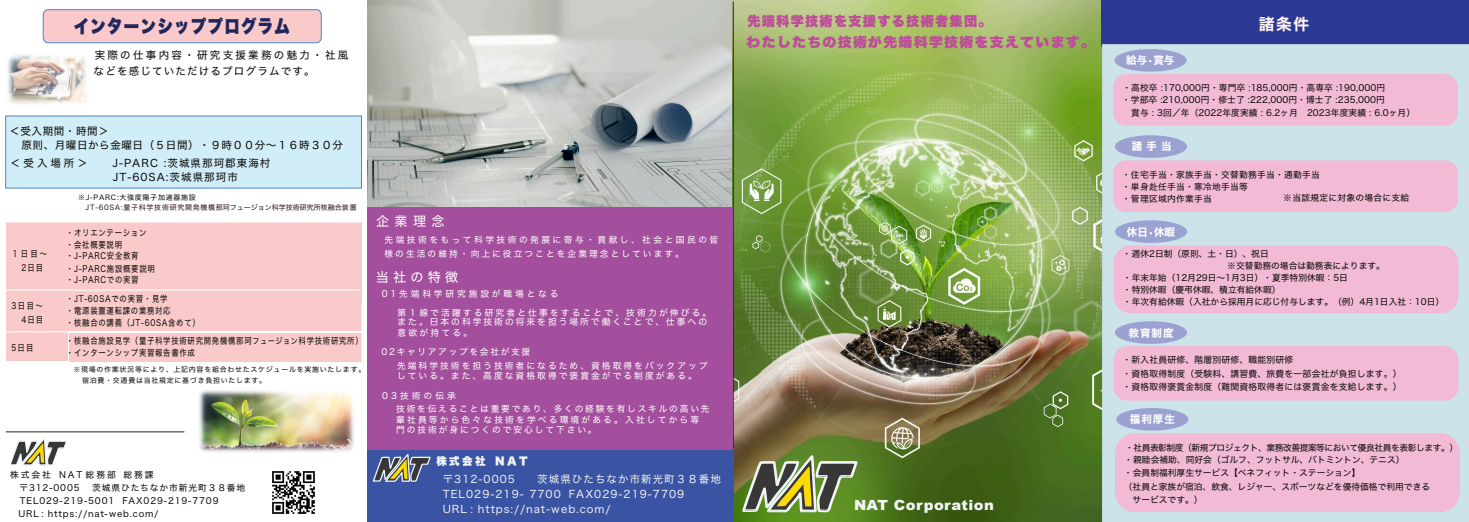
<style>
.page{position:relative;width:1469px;height:522px;background:#fff}
.page>*{position:absolute;margin:0;border:0;box-sizing:border-box;transform-origin:0 0}
.t1{font:18.03px "Hiragino Sans W9";letter-spacing:.085em;color:#1f275c;scale:.86 1}
.t2{font:15.75px "Hiragino Sans W7";color:#fdf2f0}
.t3{font:900 14px "Arial";letter-spacing:.03em;color:#f2f5f6;scale:1.05 1}
.t4{font:13.12px/20.6px "Hiragino Sans W9";letter-spacing:.1em;color:#bf4b9c}
.t5{font:13.12px "Hiragino Sans W4";letter-spacing:.32em;color:#fff}
.t6{font:10.5px/15.9px "Hiragino Sans W4";letter-spacing:.1em;color:#080704}
.t7{font:10.5px/14px "Hiragino Sans W4";letter-spacing:.05em;color:#080704}
.t8{font:10.5px "Hiragino Sans W4";letter-spacing:.1em;color:#f0f4f4}
.t9{font:10.5px "Hiragino Sans W4";letter-spacing:.1em;color:#edf2f2}
.t10{font:10.5px "Hiragino Sans W4";letter-spacing:.09em;color:#f2f2f1}
.t11{font:10.5px "Hiragino Sans W7";letter-spacing:.1em;color:#fff}
.t12{font:10.5px "Hiragino Sans W9";letter-spacing:.225em;color:#eff4f4}
.t13{font:8.75px/11.9px "Hiragino Sans W4";letter-spacing:.01em;color:#080704}
.t14{font:8.75px/11.6px "Hiragino Sans W4";letter-spacing:.1em;color:#080704;scale:.84 1}
.t15{font:8.75px/9.6px "Hiragino Sans W4";letter-spacing:.23em;color:#fff}
.t16{font:8.75px/13.5px "Hira Maru Pro N W4";letter-spacing:.03em;color:#080704}
.t17{font:8.75px/12.2px "Hiragino Sans W4";letter-spacing:-.05em;color:#080704}
.t18{font:8.75px/12.8px "Hiragino Sans W4";letter-spacing:.1em;color:#080704}
.t19{font:8.75px/12px "Hiragino Sans W4";letter-spacing:.03em;color:#080704}
.t20{font:8.75px/14.5px "Hiragino Sans W4";letter-spacing:.28em;color:#fff}
.t21{font:8.75px/13.2px "Hiragino Sans W4";letter-spacing:.2em;color:#fff}
.t22{font:8.75px "Hira Maru Pro N W4";letter-spacing:.23em;color:#fff}
.t23{font:8.75px/18.9px "Hiragino Sans W4";letter-spacing:.19em;color:#fff}
.t24{font:8.75px/13.5px "Hiragino Sans W4";letter-spacing:.225em;color:#080704}
.t25{font:8.75px/14.1px "Hiragino Sans W4";letter-spacing:.01em;color:#080704;scale:.84 1}
.t26{font:7px/10.5px "Hiragino Sans W4";letter-spacing:.1em;color:#080704}
.t27{font:7px "Hiragino Sans W4";color:#2c1414}
.s1{font-size:8.31px}
</style>
<div class="page">
<img style="left:732px;top:0;width:370px;height:521px">
<hr style="left:733px;top:2px;width:1px;height:517px;background:#231f20">
<svg style="left:740px;top:452px;width:120px;height:61px;background:#7d8955"></svg>
<div style="left:367px;top:448px;width:366px;height:73px;background:#3a53a3"></div>
<img style="left:367px;top:0;width:365px;height:207px">
<div style="left:367px;top:207px;width:365px;height:241px;background:#a44f9e"></div>
<svg style="left:373px;top:454px;width:58px;height:28px"></svg>
<svg style="left:42px;top:9px;width:280px;height:35px;background:#efc7cc"></svg>
<div style="left:5px;top:115px;width:357px;height:73px;background:#d1edf7"></div>
<div style="left:7px;top:222px;width:61px;height:67px;background:#facacb"></div>
<div style="left:68px;top:222px;width:293px;height:65px;background:#facacb"></div>
<div style="left:7px;top:290px;width:61px;height:41px;background:#facacb"></div>
<div style="left:68px;top:286px;width:294px;height:44px;background:#facacb"></div>
<div style="left:7px;top:332px;width:61px;height:28px;background:#facacb"></div>
<div style="left:69px;top:332px;width:292px;height:29px;background:#facacb"></div>
<hr style="left:6px;top:289px;width:355px;height:1px;background:#fff">
<hr style="left:361px;top:303px;width:1px;height:164px;background:#fff">
<img style="left:272px;top:471px;width:43px;height:43px">
<img style="left:199px;top:390px;width:155px;height:62px">
<svg style="left:10px;top:438px;width:57px;height:28px"></svg>
<hr style="left:6px;top:431px;width:178px;height:1px;background:#231f20">
<img style="left:7px;top:54px;width:80px;height:50px">
<div style="left:1101px;top:0;width:368px;height:47px;background:#2b3894"></div>
<div style="left:1102px;top:44px;width:367px;height:477px;background:#cce3ea"></div>
<div style="left:1113px;top:245px;width:345px;height:68px;background:#f2bad5;border-radius:17px"></div>
<div style="left:1113px;top:345px;width:345px;height:55px;background:#f2bad5;border-radius:14px"></div>
<div style="left:1115px;top:432px;width:344px;height:79px;background:#f2bad5;border-radius:20px"></div>
<div style="left:1113px;top:74px;width:344px;height:51px;background:#f2bad5;border-radius:13px"></div>
<div style="left:1113px;top:160px;width:345px;height:51px;background:#f2bad5;border-radius:13px"></div>
<div style="left:1114px;top:49px;width:72px;height:23px;background:#9ba2d1;border-radius:50%"></div>
<div style="left:1114px;top:135px;width:73px;height:23px;background:#9ba2d1;border-radius:50%"></div>
<div style="left:1115px;top:321px;width:72px;height:22px;background:#9ba2d1;border-radius:50%"></div>
<div style="left:1116px;top:407px;width:72px;height:23px;background:#9ba2d1;border-radius:50%"></div>
<div style="left:1115px;top:220px;width:72px;height:22px;background:#9ba2d1;border-radius:50%"></div>
<h1 class="t1" style="left:74px;top:17px;width:253px">インターンシッププログラム</h1>
<p class="t6" style="left:94px;top:47px;width:256px">実際の仕事内容・研究支援業務の魅力・社風などを感じていただけるプログラムです。</p>
<p class="t7" style="left:22px;top:123px;width:323px;text-indent:-12px">＜受入期間・時間＞<br>原則、月曜日から金曜日（５日間）・９時００分〜１６時３０分</p>
<p class="t6" style="left:10px;top:154px;width:79px">＜受入場所＞</p>
<p class="t6" style="left:113px;top:155px;width:159px;line-height:14.3px">J-PARC :茨城県那珂郡東海村<br>JT-60SA:茨城県那珂市</p>
<p class="t26" style="left:78px;top:192px;width:119px">※J-PARC:大強度陽子加速器施設</p>
<p class="t27" style="left:86px;top:204px;width:272px">JT-60SA:量子科学技術研究開発機構那珂フュージョン科学技術研究所核融合装置</p>
<p class="t14" style="left:66px;top:227px;width:97px">・オリエンテーション・会社概要説明・J-PARC安全教育</p>
<p class="t14" style="left:66px;top:262px;width:107px">・J-PARC施設概要説明・J-PARCでの実習</p>
<p class="t25" style="left:21px;top:246px;width:32px;text-indent:-10px">１日目〜<br>2日目</p>
<p class="t25" style="left:12px;top:298px;width:39px;text-align:right">3日目〜<br>4日目</p>
<p class="t25" style="left:12px;top:340px;width:28px">5日目</p>
<p class="t14" style="left:66px;top:293px;width:126px">・JT-60SAでの実習・見学・電源装置運転課の業務対応</p>
<p class="t14" style="left:66px;top:317px;width:161px">・核融合の講義（JT-60SA含めて）</p>
<p class="t14" style="left:66px;top:335px;width:355px">・核融合施設見学（量子科学技術研究開発機構那珂<span class="s1">フュージョン</span>科学技術研究所）・インターンシップ実習報告書作成</p>
<p class="t26" style="left:82px;top:363px;width:285px;text-indent:-9px">※現場の作業状況等により、上記内容を組合わせたスケジュールを実施いたします。宿泊費・交通費は当社規定に基づき負担いたします。</p>
<p class="t24" style="left:19px;top:467px;width:136px;text-indent:-9px">株式会社 NAT 総務部 総務課〒312-0005</p>
<p class="t18" style="left:19px;top:481px;width:228px;text-indent:74px">茨城県ひたちなか市新光町３８番地<br>TEL029-219-5001 FAX029-219-7709<br>URL : https://nat-web.com/</p>
<h3 class="t5" style="left:376px;top:214px;width:70px">企業理念</h3>
<p class="t20" style="left:384px;top:232px;width:335px">先端技術をもって科学技術の発展に寄与・貢献し、社会と国民の皆様の生活の維持・向上に役立つことを企業理念としています。</p>
<p class="t15" style="left:397px;top:284px;width:315px;line-height:18.7px;text-indent:-16px">01先端科学研究施設が職場となる<br>第１線で活躍する研究者と仕事をすることで、技術力が伸びる。</p>
<p class="t22" style="left:397px;top:317px;width:311px">また。日本の科学技術の将来を担う場所で働くことで、仕事への</p>
<p class="t23" style="left:381px;top:323px;width:150px;text-indent:16px">意欲が持てる。<br>02キャリアアップを会社が支援</p>
<p class="t15" style="left:397px;top:361px;width:312px">先端科学技術を担う技術者になるため、資格取得をバックアップしている。また、高度な資格取得で褒賞金がでる制度がある。</p>
<p class="t21" style="left:396px;top:388px;width:315px;text-indent:-14px">03技術の伝承<br>技術を伝えることは重要であり、多くの経験を有しスキルの高い先</p>
<p class="t15" style="left:396px;top:414px;width:304px">輩社員等から色々な技術を学べる環境がある。入社してから専門の技術が身につくので安心して下さい。</p>
<p class="t12" style="left:436px;top:455px;width:93px">株式会社 NAT</p>
<p class="t9" style="left:443px;top:473px;width:74px">〒312-0005</p>
<p class="t9" style="left:537px;top:473px;width:185px">茨城県ひたちなか市新光町３８番地</p>
<p class="t8" style="left:443px;top:488px;width:243px">TEL029-219- 7700 FAX029-219-7709</p>
<p class="t10" style="left:443px;top:503px;width:169px">URL : https://nat-web.com/</p>
<h3 class="t5" style="left:376px;top:270px;width:84px">当社の特徴</h3>
<h3 class="t4" style="left:746px;top:11px;width:350px">先端科学技術を支援する技術者集団。<br>わたしたちの技術が先端科学技術を支えています。</h3>
<h3 class="t3" style="left:854px;top:499px;width:135px">NAT Corporation</h3>
<p class="t11" style="left:1126px;top:55px;width:50px">給与•賞与</p>
<h2 class="t2" style="left:1258px;top:16px;width:52px">諸条件</h2>
<p class="t13" style="left:1122px;top:82px;width:264px">・高校卒 :170,000円・専門卒 :185,000円・高専卒 :190,000円</p>
<p class="t13" style="left:1122px;top:94px;width:264px">・学部卒 :210,000円・修士了 :222,000円・博士了 :235,000円</p>
<p class="t13" style="left:1131px;top:106px;width:285px">賞与 : 3回／年（2022年度実績 : 6.2ヶ月 2023年度実績 : 6.0ヶ月）</p>
<p class="t11" style="left:1131px;top:141px;width:41px">諸手当</p>
<p class="t19" style="left:1122px;top:168px;width:200px">・住宅手当・家族手当・交替勤務手当・通勤手当・単身赴任手当・寒冷地手当等<br>・管理区域内作業手当</p>
<p class="t19" style="left:1283px;top:192px;width:127px">※当該規定に対象の場合に支給</p>
<p class="t11" style="left:1126px;top:226px;width:50px">休日•休暇</p>
<p class="t13" style="left:1122px;top:248px;width:148px">・週休2日制（原則、土・日）、祝日</p>
<p class="t13" style="left:1122px;top:272px;width:323px">・年末年始（12月29日〜1月3日）・夏季特別休暇：5日<br>・特別休暇（慶弔休暇、積立有給休暇）<br>・年次有給休暇（入社から採用月に応じ付与します。（例）4月1日入社：10日）</p>
<p class="t13" style="left:1227px;top:260px;width:159px">※交替勤務の場合は勤務表によります。</p>
<p class="t11" style="left:1128px;top:327px;width:47px">教育制度</p>
<p class="t16" style="left:1122px;top:353px;width:281px">・新入社員研修、階層別研修、職能別研修<br>・資格取得制度（受験料、講習費、旅費を一部会社が負担します。）・資格取得褒賞金制度（難関資格取得者には褒賞金を支給します。）</p>
<p class="t11" style="left:1129px;top:413px;width:47px">福利厚生</p>
<p class="t17" style="left:1124px;top:441px;width:335px">・社員表彰制度（新規プロジェクト、業務改善提案等において優良社員を表彰します。）・親睦会補助、同好会（ゴルフ、フットサル、バトミントン、テニス）</p>
<p class="t13" style="left:1123px;top:466px;width:238px">・会員制福利厚生サービス【ベネフィット・ステーション】</p>
<p class="t13" style="left:1123px;top:479px;width:308px">（社員と家族が宿泊、飲食、レジャー、スポーツなどを優待価格で利用できる</p>
<p class="t13" style="left:1132px;top:492px;width:71px">サービスです。）</p>
</div>
